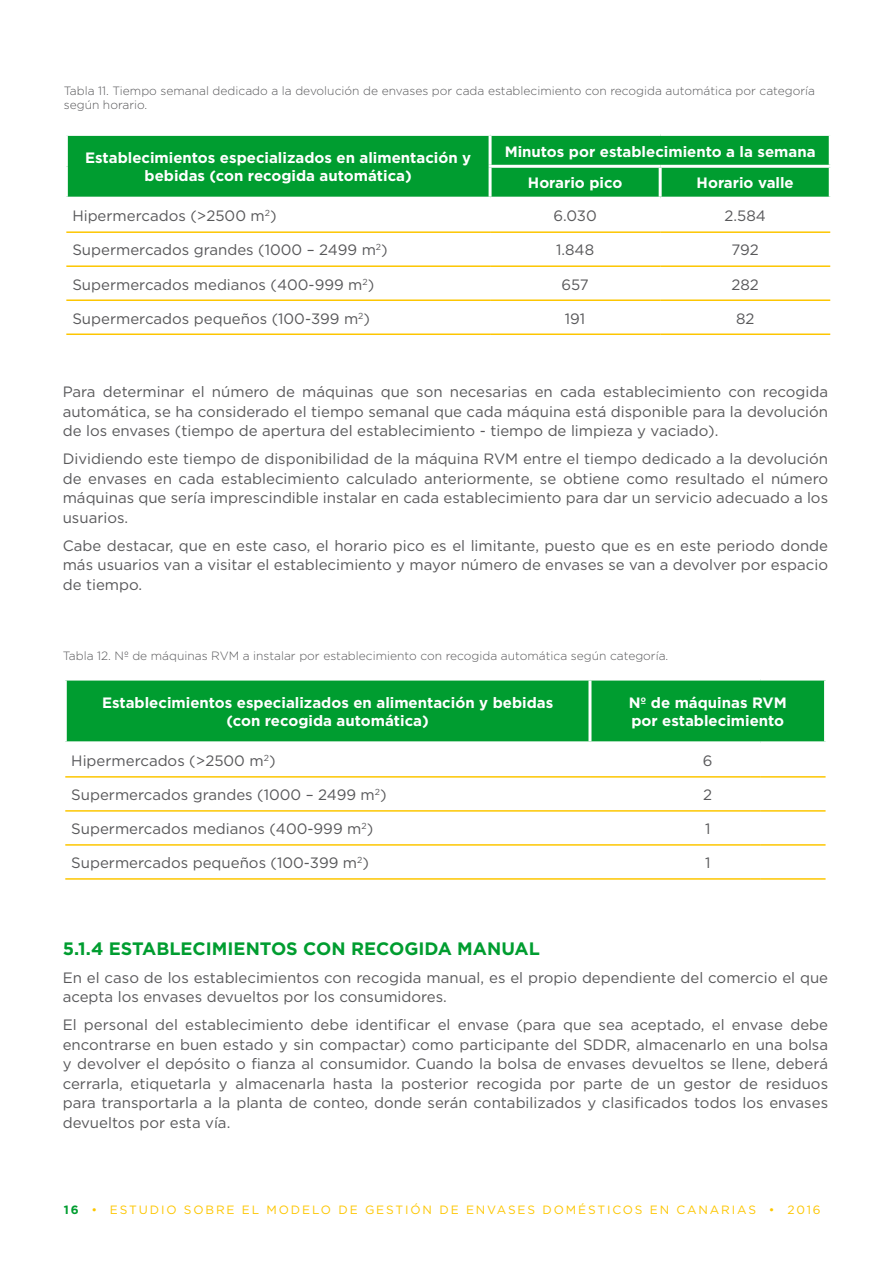
<style>
.page{position:relative;width:893px;height:1263px;background:#fff}
.page>*{position:absolute;margin:0;border:0;box-sizing:border-box;transform-origin:0 0}
.t1{font:700 18px "Gotham";color:#009d30}
.t2{font:15px/19.5px "Gotham";color:#58585a;text-align:justify}
.t3{font:700 15px/18px "Gotham";color:#fff;text-align:center}
.t4{font:300 12px/14.4px "Gotham";color:#58585a}
.t5{font:12px "Gotham";letter-spacing:.155em;color:#fdc600}
.s1{font-weight:700;color:#009d30}
</style>
<div class="page">
<div style="left:68px;top:136px;width:761px;height:61px;background:#009d30"></div>
<hr style="left:489px;top:165px;width:171px;height:3px;background:#fff">
<hr style="left:660px;top:165px;width:172px;height:3px;background:#fff">
<hr style="left:66px;top:231px;width:424px;height:2px;background:#fdc600">
<hr style="left:490px;top:231px;width:170px;height:2px;background:#fdc600">
<hr style="left:660px;top:231px;width:170px;height:2px;background:#fdc600">
<hr style="left:66px;top:265px;width:424px;height:2px;background:#fdc600">
<hr style="left:490px;top:265px;width:170px;height:2px;background:#fdc600">
<hr style="left:660px;top:265px;width:170px;height:2px;background:#fdc600">
<hr style="left:66px;top:299px;width:424px;height:2px;background:#fdc600">
<hr style="left:490px;top:299px;width:170px;height:2px;background:#fdc600">
<hr style="left:660px;top:299px;width:170px;height:2px;background:#fdc600">
<hr style="left:66px;top:333px;width:424px;height:2px;background:#fdc600">
<hr style="left:490px;top:333px;width:170px;height:2px;background:#fdc600">
<hr style="left:660px;top:333px;width:170px;height:2px;background:#fdc600">
<hr style="left:489px;top:136px;width:3px;height:29px;background:#fff">
<hr style="left:489px;top:168px;width:3px;height:29px;background:#fff">
<hr style="left:659px;top:168px;width:3px;height:29px;background:#fff">
<div style="left:67px;top:680px;width:757px;height:61px;background:#009d30"></div>
<hr style="left:65px;top:776px;width:525px;height:2px;background:#fdc600">
<hr style="left:590px;top:776px;width:170px;height:2px;background:#fdc600">
<hr style="left:760px;top:776px;width:66px;height:2px;background:#fdc600">
<hr style="left:65px;top:810px;width:525px;height:2px;background:#fdc600">
<hr style="left:590px;top:810px;width:170px;height:2px;background:#fdc600">
<hr style="left:760px;top:810px;width:66px;height:2px;background:#fdc600">
<hr style="left:65px;top:844px;width:525px;height:2px;background:#fdc600">
<hr style="left:590px;top:844px;width:170px;height:2px;background:#fdc600">
<hr style="left:760px;top:844px;width:66px;height:2px;background:#fdc600">
<hr style="left:65px;top:878px;width:525px;height:2px;background:#fdc600">
<hr style="left:590px;top:878px;width:170px;height:2px;background:#fdc600">
<hr style="left:760px;top:878px;width:66px;height:2px;background:#fdc600">
<hr style="left:588px;top:680px;width:3px;height:61px;background:#fff">
<p class="t4" style="left:64px;top:83px;width:753px">Tabla 11. Tiempo semanal dedicado a la devolución de envases por cada establecimiento con recogida automática por categoría según horario.</p>
<p class="t3" style="left:85px;top:149px;width:388px">Establecimientos especializados en alimentación y bebidas (con recogida automática)</p>
<p class="t3" style="left:528px;top:135px;width:289px;line-height:32px;text-align:left;text-indent:-23px">M inutos por establecimiento a la semana<br>Horario pico</p>
<p class="t3" style="left:697px;top:174px;width:99px">Horario valle</p>
<p class="t2" style="left:72px;top:206px;width:206px">Hipermercados (&gt;2500 m<sup>2</sup>)</p>
<p class="t2" style="left:553px;top:206px;width:45px">6.030</p>
<p class="t2" style="left:724px;top:206px;width:43px">2.584</p>
<p class="t2" style="left:72px;top:240px;width:317px">Supermercados grandes (1000 – 2499 m<sup>2</sup>)</p>
<p class="t2" style="left:556px;top:240px;width:40px">1.848</p>
<p class="t2" style="left:732px;top:240px;width:29px">792</p>
<p class="t2" style="left:72px;top:274px;width:303px">Supermercados medianos (400-999 m<sup>2</sup>)</p>
<p class="t2" style="left:561px;top:274px;width:29px">657</p>
<p class="t2" style="left:731px;top:274px;width:29px">282</p>
<p class="t2" style="left:72px;top:308px;width:299px">Supermercados pequeños (100-399 m<sup>2</sup>)</p>
<p class="t2" style="left:565px;top:308px;width:22px">191</p>
<p class="t2" style="left:736px;top:308px;width:20px">82</p>
<p class="t2" style="left:63px;top:382px;width:767px">Para determinar el número de máquinas que son necesarias en cada establecimiento con recogida automática, se ha considerado el tiempo semanal que cada máquina está disponible para la devolución de los envases (tiempo de apertura del establecimiento - tiempo de limpieza y vaciado).</p>
<p class="t2" style="left:63px;top:449px;width:767px">Dividiendo este tiempo de disponibilidad de la máquina RVM entre el tiempo dedicado a la devolución de envases en cada establecimiento calculado anteriormente, se obtiene como resultado el número máquinas que sería imprescindible instalar en cada establecimiento para dar un servicio adecuado a los usuarios.</p>
<p class="t2" style="left:63px;top:536px;width:767px">Cabe destacar, que en este caso, el horario pico es el limitante, puesto que es en este periodo donde más usuarios van a visitar el establecimiento y mayor número de envases se van a devolver por espacio de tiempo.</p>
<p class="t4" style="left:63px;top:648px;width:607px">Tabla 12. Nº de máquinas RVM a instalar por establecimiento con recogida automática según categoría.</p>
<p class="t3" style="left:102px;top:693px;width:453px">Establecimientos especializados en alimentación y bebidas (con recogida automática)</p>
<p class="t3" style="left:629px;top:693px;width:157px;text-align:left">Nº de máquinas RVM por establecimiento</p>
<p class="t2" style="left:71px;top:751px;width:206px">Hipermercados (&gt;2500 m<sup>2</sup>)</p>
<p class="t2" style="left:703px;top:751px;width:11px">6</p>
<p class="t2" style="left:71px;top:785px;width:317px">Supermercados grandes (1000 – 2499 m<sup>2</sup>)</p>
<p class="t2" style="left:703px;top:785px;width:10px">2</p>
<p class="t2" style="left:71px;top:819px;width:303px">Supermercados medianos (400-999 m<sup>2</sup>)</p>
<p class="t2" style="left:705px;top:819px;width:7px">1</p>
<p class="t2" style="left:71px;top:853px;width:299px">Supermercados pequeños (100-399 m<sup>2</sup>)</p>
<p class="t2" style="left:705px;top:853px;width:7px">1</p>
<p class="t1" style="left:63px;top:938px;width:59px">5.1.4 ESTA</p>
<p class="t1" style="left:156px;top:938px;width:37px">BLECIMIENTOS</p>
<p class="t1" style="left:303px;top:938px;width:15px">CON</p>
<p class="t1" style="left:351px;top:938px;width:14px">RECOGIDA</p>
<p class="t1" style="left:457px;top:938px;width:78px">manual</p>
<p class="t2" style="left:63px;top:967px;width:767px">En el caso de los establecimientos con recogida manual, es el propio dependiente del comercio el que acepta los envases devueltos por los consumidores.</p>
<p class="t2" style="left:63px;top:1015px;width:767px">El personal del establecimiento debe identificar el envase (para que sea aceptado, el envase debe encontrarse en buen estado y sin compactar) como participante del SDD R, almacenarlo en una bolsa y devolver el depósito o fianza al consumidor. Cuando la bolsa de envases devueltos se llene, deberá cerrarla, etiquetarla y almacenarla hasta la posterior recogida por parte de un gestor de residuos para transportarla a la planta de conteo, donde serán contabilizados y clasificados todos los envases devueltos por esta vía.</p>
<p class="t5" style="left:64px;top:1203px;width:162px"><span class="s1">16</span> • Est udio s obre</p>
<p class="t5" style="left:242px;top:1203px;width:9px">el</p>
<p class="t5" style="left:267px;top:1203px;width:109px">modelo de gest</p>
<p class="t5" style="left:405px;top:1203px;width:102px">ión de envases</p>
<p class="t5" style="left:542px;top:1203px;width:205px">dom ésticos en Canar ias</p>
<p class="t5" style="left:769px;top:1203px;width:53px">• 2016</p>
</div>
